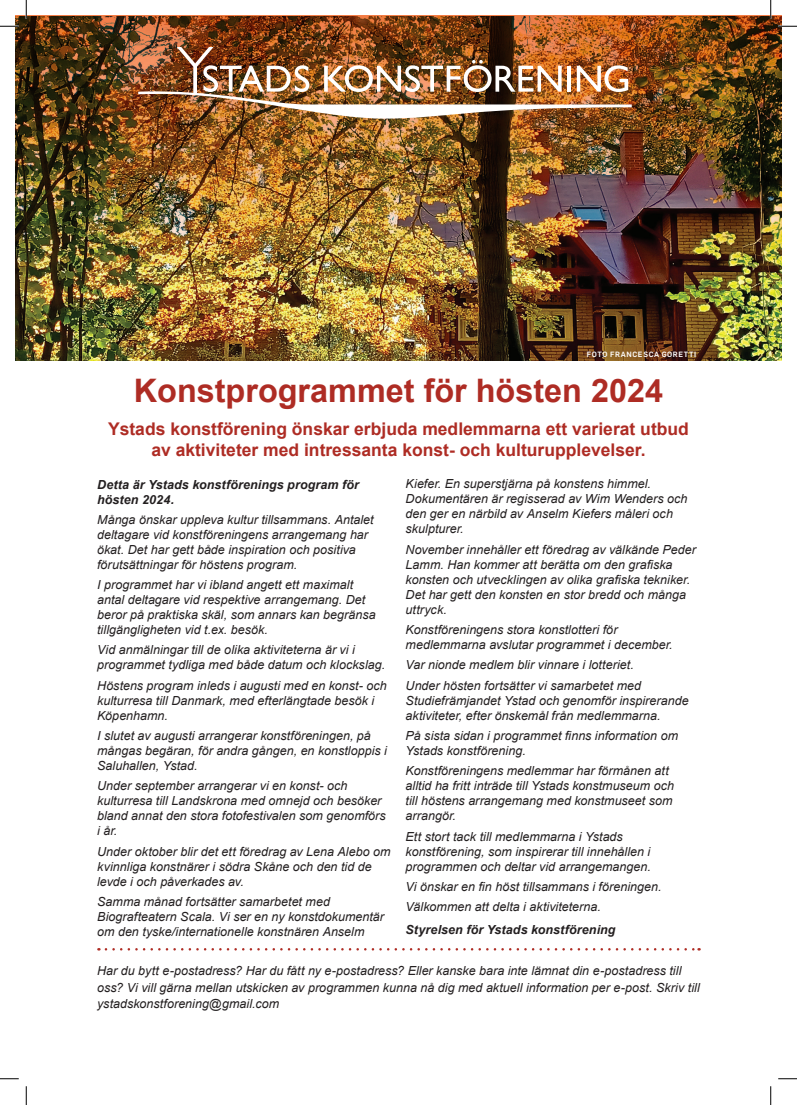
<style>
.page{position:relative;width:797px;height:1105px;background:#fff}
.page>*{position:absolute;margin:0;border:0;box-sizing:border-box;transform-origin:0 0}
.t1{font:700 32.38px "Arial";color:#ae2c24}
.t2{font:700 17.5px/21px "Arial";color:#ae2c24;text-align:center}
.t3{font:italic 12.5px/15px "Arial";color:#231f20}
.t4{font:italic 700 12.5px/15px "Arial";letter-spacing:.01em;color:#231f20}
.t5{font:500 7.5px "Flama";letter-spacing:.08em;color:#fff}
</style>
<div class="page">
<img style="left:16px;top:274px;width:765px;height:87px">
<img style="left:16px;top:16px;width:765px;height:258px">
<svg style="left:106px;top:948px;width:593px;height:2px"></svg>
<img style="left:138px;top:47px;width:493px;height:72px">
<svg style="left:0;top:25px;width:19px;height:2px"></svg>
<svg style="left:778px;top:25px;width:19px;height:2px"></svg>
<svg style="left:0;top:1078px;width:19px;height:1px"></svg>
<svg style="left:778px;top:1078px;width:19px;height:1px"></svg>
<svg style="left:25px;top:0;width:2px;height:19px"></svg>
<svg style="left:25px;top:1086px;width:2px;height:19px"></svg>
<svg style="left:770px;top:0;width:1px;height:19px"></svg>
<svg style="left:770px;top:1086px;width:1px;height:19px"></svg>
<p class="t5" style="left:587px;top:349px;width:111px">FOTO FRANCESCA GORETTI</p>
<h1 class="t1" style="left:134px;top:370px;width:531px">Konstprogrammet för hösten 2024</h1>
<h2 class="t2" style="left:108px;top:419px;width:582px">Ystads konstförening önskar erbjuda medlemmarna ett varierat utbud av aktiviteter med intressanta konst- och kulturupplevelser.</h2>
<p class="t3" style="left:405px;top:477px;width:283px">Kiefer. En superstjärna på konstens himmel.<br>Dokumentären är regisserad av Wim Wenders och den ger en närbild av Anselm Kiefers måleri och skulpturer.</p>
<p class="t3" style="left:405px;top:542px;width:292px">November innehåller ett föredrag av välkände Peder Lamm. Han kommer att berätta om den grafiska konsten och utvecklingen av olika grafiska tekniker.<br>Det har gett den konsten en stor bredd och många uttryck.</p>
<p class="t3" style="left:405px;top:622px;width:269px">Konstföreningens stora konstlotteri för medlemmarna avslutar programmet i december.</p>
<p class="t3" style="left:405px;top:655px;width:237px;line-height:20.2px">Var nionde medlem blir vinnare i lotteriet.<br>Under hösten fortsätter vi samarbetet med</p>
<p class="t3" style="left:405px;top:693px;width:284px">Studiefrämjandet Ystad och genomför inspirerande aktiviteter, efter önskemål från medlemmarna.</p>
<p class="t3" style="left:405px;top:728px;width:274px">På sista sidan i programmet finns information om<br>Ystads konstförening.</p>
<p class="t3" style="left:405px;top:764px;width:270px">Konstföreningens medlemmar har förmånen att alltid ha fritt inträde till Ystads konstmuseum och till höstens arrangemang med konstmuseet som arrangör.</p>
<p class="t3" style="left:405px;top:829px;width:247px">Ett stort tack till medlemmarna i Ystads konstförening, som inspirerar till innehållen i programmen och deltar vid arrangemangen.</p>
<p class="t3" style="left:405px;top:877px;width:257px;line-height:20.2px">Vi önskar en fin höst tillsammans i föreningen.<br>Välkommen att delta i aktiviteterna.</p>
<p class="t4" style="left:405px;top:923px;width:211px">Styrelsen för Ystads konstförening</p>
<p class="t3" style="left:97px;top:963px;width:604px;line-height:16.2px">Har du bytt e-postadress? Har du fått ny e-postadress? Eller kanske bara inte lämnat din e-postadress till oss? Vi vill gärna mellan utskicken av programmen kunna nå dig med aktuell information per e-post. Skriv till ystadskonstforening@gmail.com</p>
<p class="t4" style="left:97px;top:477px;width:263px">Detta är Ystads konstförenings program för hösten 2024.</p>
<p class="t3" style="left:97px;top:512px;width:278px">Många önskar uppleva kultur tillsammans. Antalet deltagare vid konstföreningens arrangemang har ökat. Det har gett både inspiration och positiva förutsättningar för höstens program.</p>
<p class="t3" style="left:97px;top:577px;width:280px">I programmet har vi ibland angett ett maximalt antal deltagare vid respektive arrangemang. Det beror på praktiska skäl, som annars kan begränsa tillgängligheten vid t.ex. besök.</p>
<p class="t3" style="left:97px;top:643px;width:289px">Vid anmälningar till de olika aktiviteterna är vi i programmet tydliga med både datum och klockslag.</p>
<p class="t3" style="left:97px;top:678px;width:291px">Höstens program inleds i augusti med en konst- och kulturresa till Danmark, med efterlängtade besök i<br>Köpenhamn.</p>
<p class="t3" style="left:97px;top:728px;width:291px">I slutet av augusti arrangerar konstföreningen, på mångas begäran, för andra gången, en konstloppis i<br>Saluhallen, Ystad.</p>
<p class="t3" style="left:97px;top:779px;width:290px">Under september arrangerar vi en konst- och kulturresa till Landskrona med omnejd och besöker bland annat den stora fotofestivalen som genomförs i år.</p>
<p class="t3" style="left:97px;top:844px;width:295px">Under oktober blir det ett föredrag av Lena Alebo om kvinnliga konstnärer i södra Skåne och den tid de levde i och påverkades av.</p>
<p class="t3" style="left:97px;top:894px;width:288px">Samma månad fortsätter samarbetet med<br>Biografteatern Scala. Vi ser en ny konstdokumentär om den tyske/internationelle konstnären Anselm</p>
</div>
